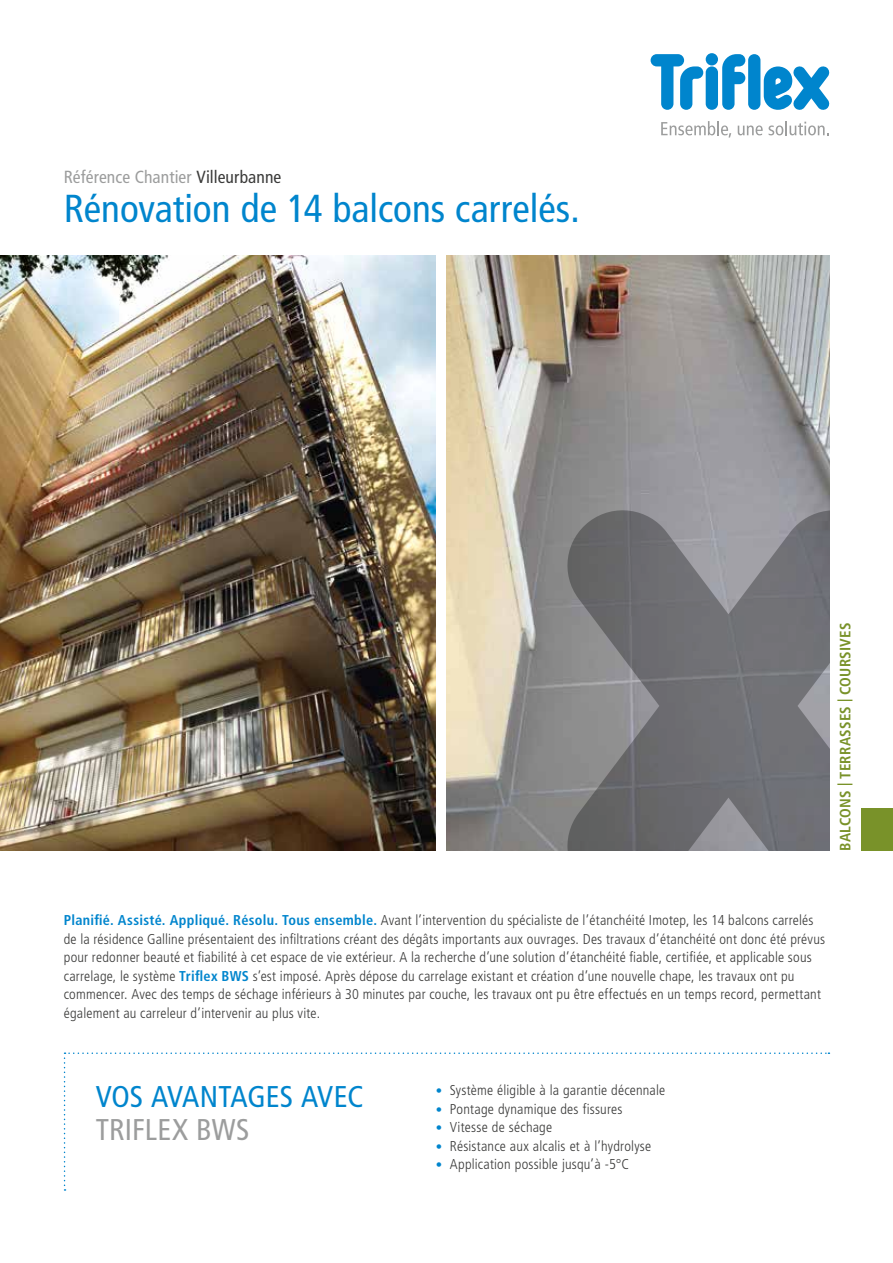
<style>
.page{position:relative;width:893px;height:1263px;background:#fff}
.page>*{position:absolute;margin:0;border:0;box-sizing:border-box;transform-origin:0 0}
.t1{font:condensed 39px "Frutiger LT Pro";color:#0085cd}
.t2{font:condensed 30px "Frutiger LT Pro";letter-spacing:-.005em;color:#0085cd}
.t3{font:condensed 30px "Frutiger LT Pro";letter-spacing:.005em;color:#9c9d9d}
.t4{font:condensed 17.55px "Frutiger LT Pro";letter-spacing:.005em;color:#9c9d9d}
.t5{font:700 condensed 15px "Frutiger LT Pro";letter-spacing:.015em;color:#799229}
.t6{font:300 condensed 14.25px/18.6px "Frutiger LT Pro";letter-spacing:.015em;color:#3b3b3a}
.s1{color:#3b3b3a}
.s2{font-weight:700;color:#0085cd}
.s3{font-size:12.9px;color:#0085cd}
</style>
<div class="page">
<svg style="left:651px;top:54px;width:52px;height:56px"></svg>
<div style="left:706px;top:66px;width:12px;height:44px;background:#0085cd;border-radius:6px"></div>
<div style="left:706px;top:53px;width:12px;height:12px;background:#0085cd;border-radius:50%"></div>
<svg style="left:722px;top:54px;width:23px;height:56px"></svg>
<svg style="left:764px;top:66px;width:65px;height:44px"></svg>
<div style="left:748px;top:54px;width:12px;height:56px;background:#0085cd;border-radius:6px"></div>
<svg style="left:661px;top:121px;width:70px;height:17px"></svg>
<svg style="left:738px;top:125px;width:25px;height:10px"></svg>
<svg style="left:769px;top:121px;width:60px;height:14px"></svg>
<img style="left:446px;top:255px;width:383px;height:595px">
<img style="left:0;top:255px;width:436px;height:595px">
<div style="left:861px;top:808px;width:32px;height:42px;background:#799229"></div>
<svg style="left:64px;top:1052px;width:765px;height:139px"></svg>
<svg style="left:567px;top:510px;width:262px;height:340px;background:#78787c"></svg>
<p class="t4" style="left:64px;top:167px;width:219px">Référence Chantier <span class="s1">Villeurbanne</span></p>
<h1 class="t1" style="left:64px;top:186px;width:518px">Rénovation de 14 balcons carrelés.</h1>
<p class="t5" style="left:836px;top:850px;width:229px;rotate:-90deg">BALCONS | TERRASSES | COURSIVES</p>
<p class="t6" style="left:64px;top:911px;width:763px"><span class="s2">Planifié. Assisté. Appliqué. Résolu. Tous ensemble.</span> Avant l’intervention du spécialiste de l’étanchéité Imotep, les 14 balcons carrelés de la résidence Galline présentaient des infiltrations créant des dégâts importants aux ouvrages. Des travaux d’étanchéité ont donc été prévus pour redonner beauté et fiabilité à cet espace de vie extérieur. A la recherche d’une solution d’étanchéité fiable, certifiée, et applicable sous carrelage, le système <span class="s2">Triflex BWS</span> s’est imposé. Après dépose du carrelage existant et création d’une nouvelle chape, les travaux ont pu commencer. Avec des temps de séchage inférieurs à 30 minutes par couche, les travaux ont pu être effectués en un temps record, permettant également au carreleur d’intervenir au plus vite.</p>
<h2 class="t2" style="left:96px;top:1079px;width:269px">VOS AVANTAGES AVEC</h2>
<h2 class="t3" style="left:96px;top:1112px;width:155px">TRIFLEX BWS</h2>
<p class="t6" style="left:436px;top:1081px;width:231px"><span class="s3">•</span> Système éligible à la garantie décennale</p>
<p class="t6" style="left:436px;top:1099px;width:188px"><span class="s3">•</span> Pontage dynamique des fissures</p>
<p class="t6" style="left:436px;top:1118px;width:118px"><span class="s3">•</span> Vitesse de séchage</p>
<p class="t6" style="left:436px;top:1136px;width:217px"><span class="s3">•</span> Résistance aux alcalis et à l’hydrolyse</p>
<p class="t6" style="left:436px;top:1155px;width:195px"><span class="s3">•</span> Application possible jusqu’à -5°C</p>
</div>
